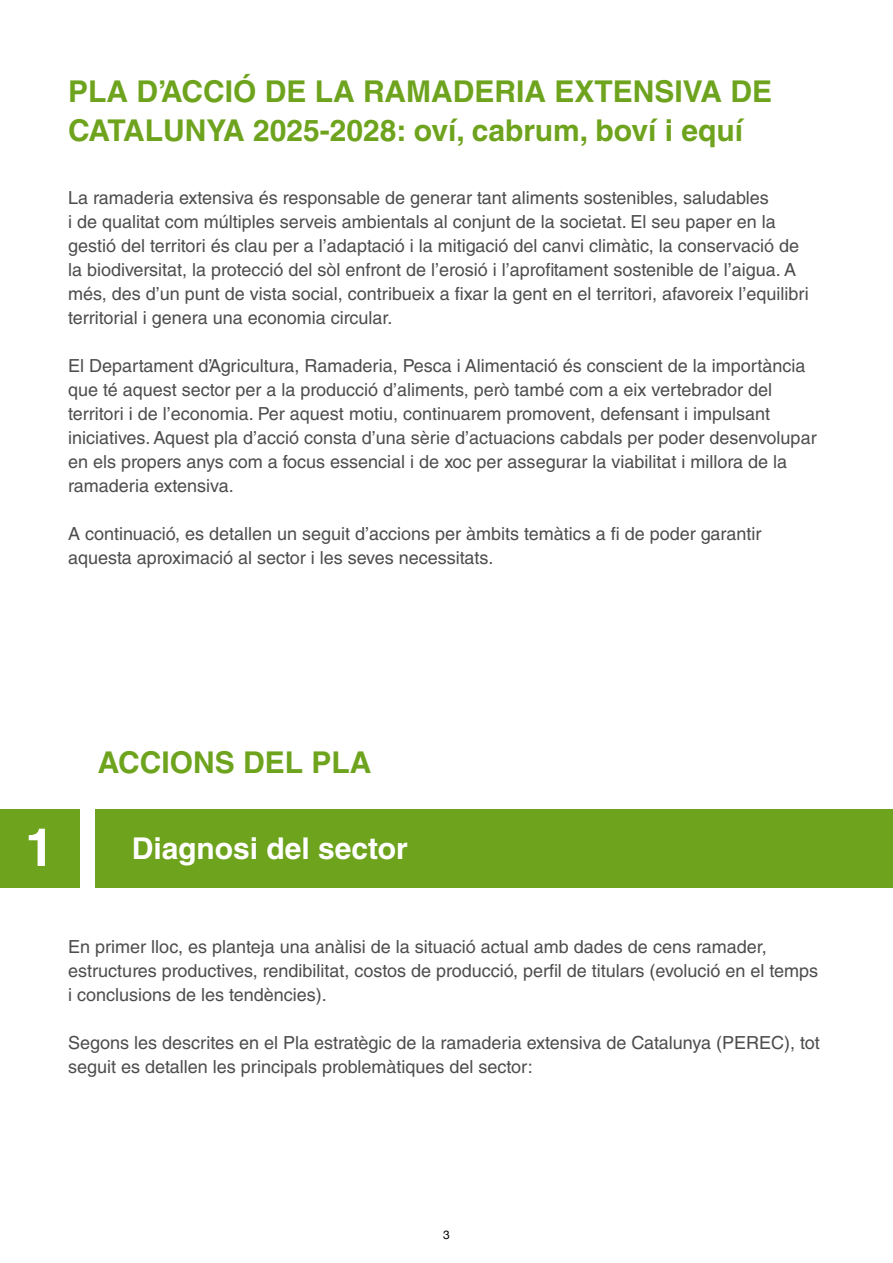
<style>
.page{position:relative;width:893px;height:1263px;background:#fff}
.page>*{position:absolute;margin:0;border:0;box-sizing:border-box;transform-origin:0 0}
.Números_secció{font:700 52.5px "Helvetica LT Std";color:#fff}
.Seccions_H2{font:700 30px/39px "Helvetica LT Std";color:#6ea31e}
.Seccions_H2-2{font:700 30px "Helvetica LT Std";color:#fff}
.Text_seguit_P{font:18px/24px "Helvetica LT Std";color:#4d4d4d}
.t1{font:12px "Helvetica Neue";color:#000}
</style>
<div class="page">
<div style="left:95px;top:809px;width:798px;height:78px;background:#6ea31e"></div>
<div style="left:0;top:809px;width:79px;height:78px;background:#6ea31e"></div>
<h2 class="Seccions_H2" style="left:68px;top:72px;width:705px">PLA D’ACCIÓ DE LA RAMADERIA EXTENSIVA DE<br>CATALUNYA 2025-2028: oví, cabrum, boví i equí</h2>
<p class="Text_seguit_P" style="left:68px;top:185px;width:742px">La ramaderia extensiva és responsable de generar tant aliments sostenibles, saludables<br>i de qualitat com múltiples serveis ambientals al conjunt de la societat. El seu paper en la gestió del territori és clau per a l’adaptació i la mitigació del canvi climàtic, la conservació de la biodiversitat, la protecció del sòl enfront de l’erosió i l’aprofitament sostenible de l’aigua. A més, des d’un punt de vista social, contribueix a fixar la gent en el territori, afavoreix l’equilibri territorial i genera una economia circular.</p>
<p class="Text_seguit_P" style="left:68px;top:353px;width:750px">El Departament d’Agricultura, Ramaderia, Pesca i Alimentació és conscient de la importància que té aquest sector per a la producció d’aliments, però també com a eix vertebrador del territori i de l’economia. Per aquest motiu, continuarem promovent, defensant i impulsant iniciatives. Aquest pla d’acció consta d’una sèrie d’actuacions cabdals per poder desenvolupar en els propers anys com a focus essencial i de xoc per assegurar la viabilitat i millora de la ramaderia extensiva.</p>
<p class="Text_seguit_P" style="left:68px;top:521px;width:695px">A continuació, es detallen un seguit d’accions per àmbits temàtics a fi de poder garantir aquesta aproximació al sector i les seves necessitats.</p>
<h2 class="Seccions_H2" style="left:98px;top:742px;width:275px">ACCIONS DEL PLA</h2>
<p class="Números_secció" style="left:25px;top:815px;width:31px">1</p>
<h2 class="Seccions_H2-2" style="left:132px;top:830px;width:277px">Diagnosi del sector</h2>
<p class="Text_seguit_P" style="left:68px;top:935px;width:752px">En primer lloc, es planteja una anàlisi de la situació actual amb dades de cens ramader, estructures productives, rendibilitat, costos de producció, perfil de titulars (evolució en el temps i conclusions de les tendències).</p>
<p class="Text_seguit_P" style="left:68px;top:1031px;width:753px">Segons les descrites en el Pla estratègic de la ramaderia extensiva de Catalunya (PEREC), tot seguit es detallen les principals problemàtiques del sector:</p>
<p class="t1" style="left:443px;top:1226px;width:8px">3</p>
</div>
